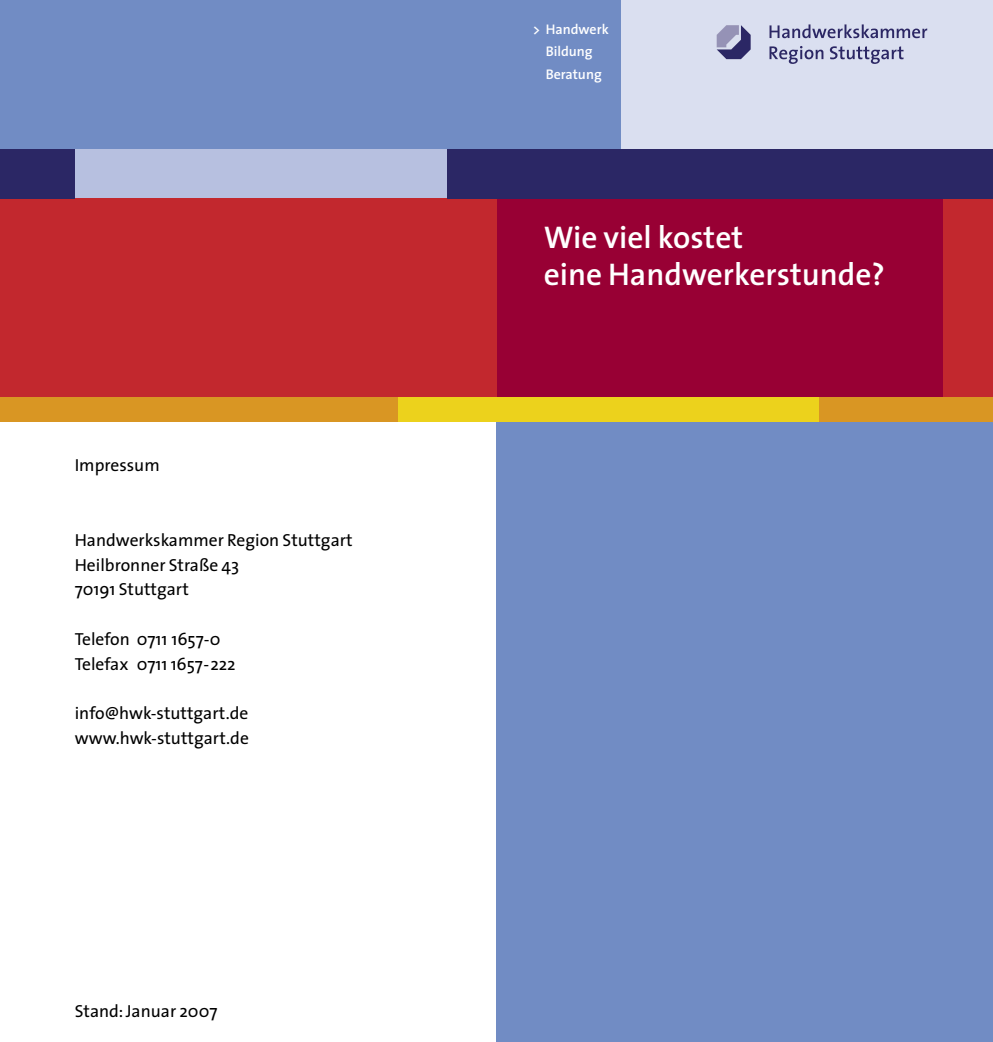
<style>
.page{position:relative;width:993px;height:1042px;background:#fff}
.page>*{position:absolute;margin:0;border:0;box-sizing:border-box;transform-origin:0 0}
.t1{font:600 31.5px/37.3px "The Sans";color:#fff}
.t2{font:17.5px/24.8px "The Sans";color:#000}
.t3{font:600 14px/22.4px "The Sans";color:#fff;text-align:center}
</style>
<div class="page">
<div style="left:620px;top:0;width:372px;height:149px;background:#dadff0"></div>
<div style="left:75px;top:149px;width:372px;height:49px;background:#b7c0e0"></div>
<div style="left:0;top:0;width:620px;height:149px;background:#718cc4"></div>
<div style="left:0;top:198px;width:496px;height:199px;background:#c2282e"></div>
<div style="left:496px;top:198px;width:447px;height:199px;background:#980034"></div>
<div style="left:496px;top:422px;width:496px;height:620px;background:#718cc4"></div>
<div style="left:943px;top:198px;width:49px;height:199px;background:#c2282e"></div>
<div style="left:0;top:149px;width:75px;height:49px;background:#2b2765"></div>
<div style="left:397px;top:397px;width:422px;height:25px;background:#ecd21c"></div>
<div style="left:447px;top:149px;width:545px;height:49px;background:#2b2765"></div>
<div style="left:819px;top:397px;width:173px;height:25px;background:#d99623"></div>
<div style="left:0;top:397px;width:397px;height:25px;background:#d99623"></div>
<svg style="left:716px;top:25px;width:34px;height:34px"></svg>
<svg style="left:769px;top:24px;width:157px;height:14px"></svg>
<svg style="left:769px;top:46px;width:54px;height:18px"></svg>
<svg style="left:829px;top:46px;width:74px;height:18px"></svg>
<p class="t2" style="left:75px;top:452px;width:86px">Impressum</p>
<p class="t2" style="left:75px;top:527px;width:279px">Handwerkskammer Region Stuttgart<br>Heilbronner Straße 43<br>70191 Stuttgart</p>
<p class="t2" style="left:75px;top:626px;width:162px">Telefon 0711 1657-0<br>Telefax 0711 1657-222</p>
<p class="t2" style="left:75px;top:700px;width:176px">info@hwk-stuttgart.de www.hwk-stuttgart.de</p>
<p class="t2" style="left:75px;top:998px;width:144px">Stand: Januar 2007</p>
<p class="t3" style="left:533px;top:18px;width:77px">&gt; Handwerk<br>Bildung<br>Beratung</p>
<h1 class="t1" style="left:543px;top:218px;width:343px">Wie viel kostet<br>eine Handwerkerstunde?</h1>
</div>
